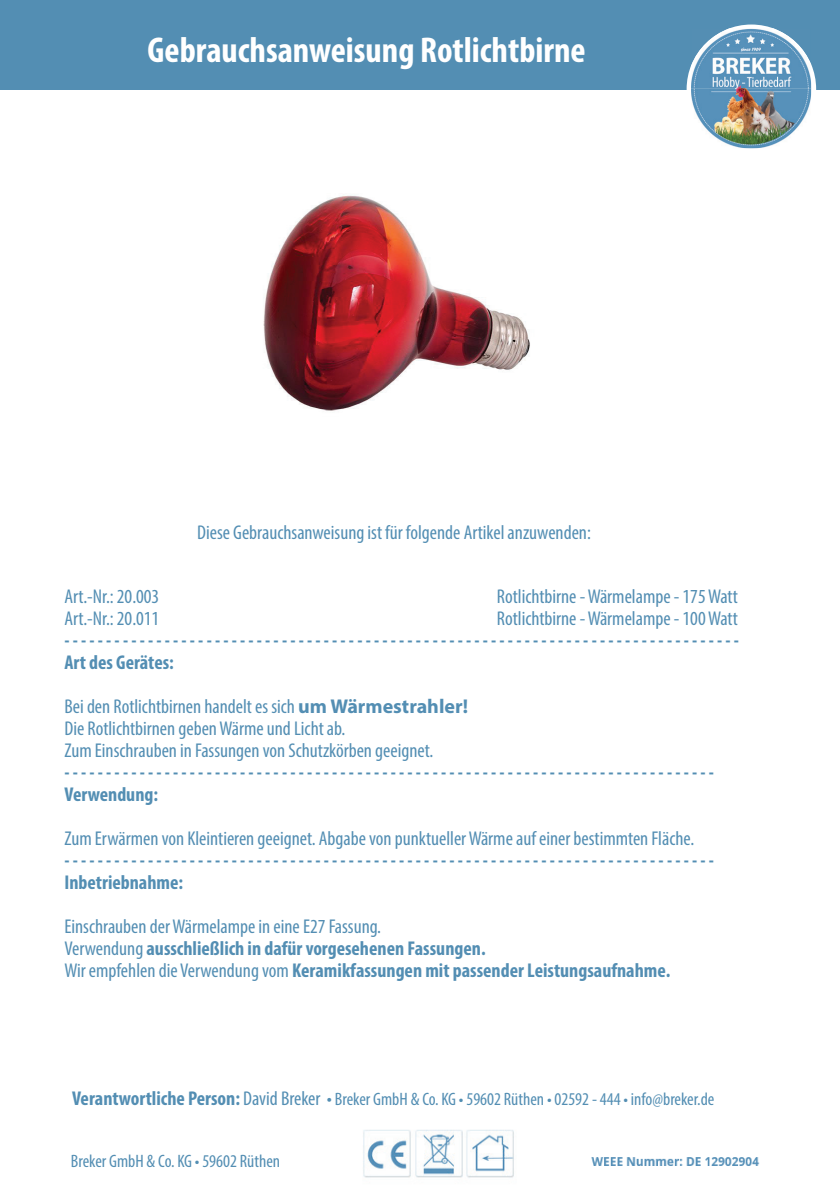
<style>
.page{position:relative;width:840px;height:1191px;background:#fff}
.page>*{position:absolute;margin:0;border:0;box-sizing:border-box;transform-origin:0 0}
.t1{font:700 condensed 36px "Myriad Pro";color:#fff}
.t2{font:700 condensed 20px/22px "Myriad Pro";color:#538eb3}
.t3{font:condensed 20px/22px "Myriad Pro";color:#538eb3}
.t4{font:condensed 18px "Myriad Pro";color:#538eb3}
.s1{font-weight:700;font-stretch:normal}
.s2{font-weight:400}
.s3{font-weight:700;font-size:20px}
.s4{font-size:20px}
</style>
<div class="page">
<div style="left:0;top:0;width:839px;height:90px;background:#538eb3"></div>
<img style="left:591px;top:1157px;width:169px;height:9px">
<div style="left:686px;top:25px;width:129px;height:129px;background:#fff;border-radius:50%"></div>
<img style="left:690px;top:28px;width:120px;height:120px">
<img style="left:363px;top:1130px;width:151px;height:48px">
<img style="left:263px;top:194px;width:267px;height:217px">
<h1 class="t1" style="left:147px;top:28px;width:439px">Gebrauchsanweisung Rotlichtbirne</h1>
<p class="t3" style="left:197px;top:521px;width:395px">Diese Gebrauchsanweisung ist für folgende Artikel anzuwenden:</p>
<p class="t3" style="left:64px;top:585px;width:96px">Art.-Nr.: 20.003</p>
<p class="t3" style="left:496px;top:585px;width:242px">Rotlichtbirne - Wärmelampe - 175 Watt</p>
<p class="t3" style="left:64px;top:607px;width:96px">Art.-Nr.: 20.011</p>
<p class="t3" style="left:496px;top:607px;width:242px">Rotlichtbirne - Wärmelampe - 100 Watt</p>
<p class="t2" style="left:64px;top:629px;width:675px">- - - - - - - - - - - - - - - - - - - - - - - - - - - - - - - - - - - - - - - - - - - - - - - - - - - - - - - - - - - - - - - - - - - - - - - - - - - - - - - - -<br>Art des Gerätes:</p>
<p class="t3" style="left:64px;top:695px;width:405px">Bei den Rotlichtbirnen handelt es sich <span class="s1">um Wärmestrahler!<br></span>Die Rotlichtbirnen geben Wärme und Licht ab.<br>Zum Einschrauben in Fassungen von Schutzkörben geeignet.</p>
<p class="t2" style="left:64px;top:761px;width:650px">- - - - - - - - - - - - - - - - - - - - - - - - - - - - - - - - - - - - - - - - - - - - - - - - - - - - - - - - - - - - - - - - - - - - - - - - - - - - - -<br>Verwendung:</p>
<p class="t3" style="left:64px;top:827px;width:631px">Zum Erwärmen von Kleintieren geeignet. Abgabe von punktueller Wärme auf einer bestimmten Fläche.</p>
<p class="t2" style="left:64px;top:849px;width:650px">- - - - - - - - - - - - - - - - - - - - - - - - - - - - - - - - - - - - - - - - - - - - - - - - - - - - - - - - - - - - - - - - - - - - - - - - - - - - - -<br>Inbetriebnahme:</p>
<p class="t2" style="left:64px;top:915px;width:607px"><span class="s2">Einschrauben der Wärmelampe in eine E27 Fassung.<br>Verwendung</span> ausschließlich in dafür vorgesehenen Fassungen.<br><span class="s2">Wir empfehlen die Verwendung vom</span> Keramikfassungen mit passender Leistungsaufnahme.</p>
<p class="t4" style="left:72px;top:1088px;width:643px"><span class="s3">Verantwortliche Person:</span> <span class="s4">David Breker •</span> Breker GmbH &amp; Co. KG • 59602 Rüthen • 02592 - 444 • info@breker.de</p>
<p class="t4" style="left:71px;top:1149px;width:210px">Breker GmbH &amp; Co. KG • 59602 Rüthen</p>
</div>
